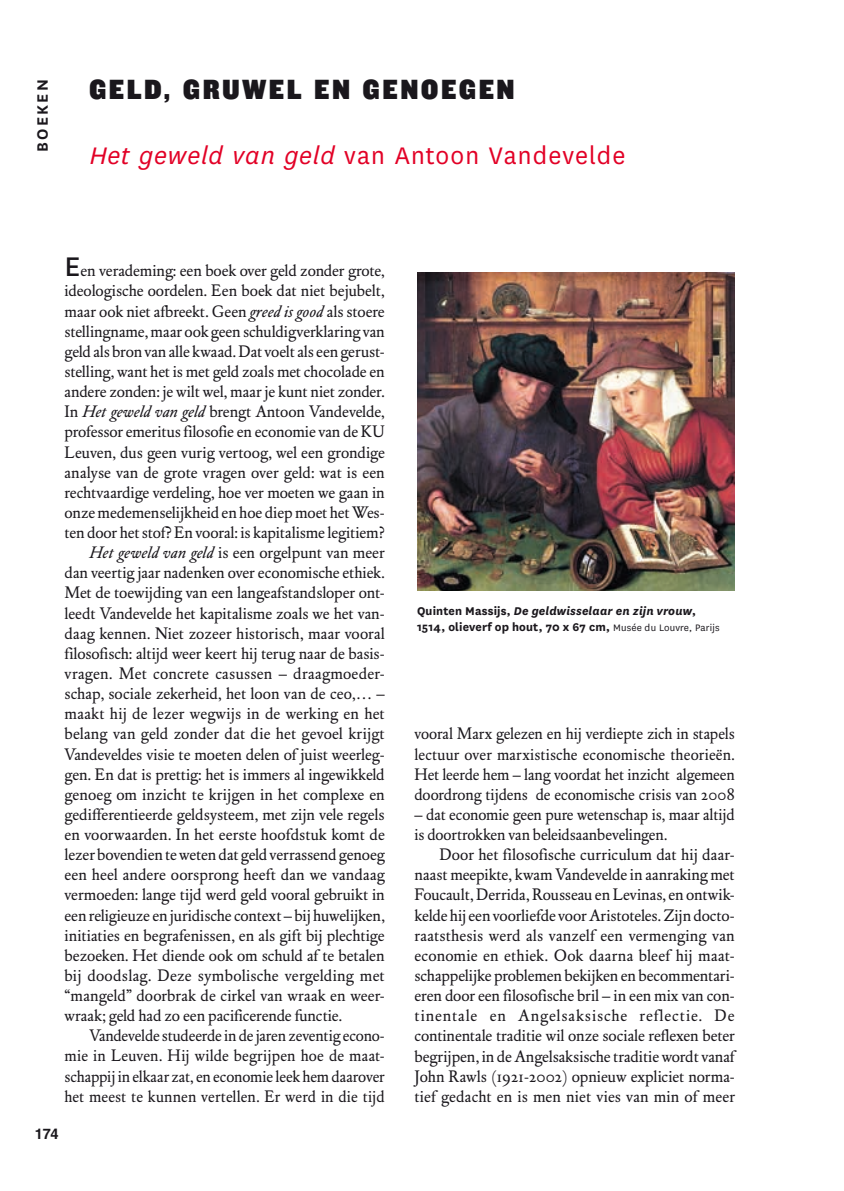
<style>
.page{position:relative;width:844px;height:1191px;background:#fff}
.page>*{position:absolute;margin:0;border:0;box-sizing:border-box;transform-origin:0 0}
.t1{font:28.88px "Knockout HTF91 Ultmt Middlewt";letter-spacing:.11em;color:#1a171c;scale:.95 1}
.t2{font:28px "National";letter-spacing:.04em;color:#e20026}
.t3{font:600 17.5px "National";letter-spacing:.12em;color:#1a171c}
.t4{font:16.45px/20.1px "DTL Elzevir ST";color:#1a171c;text-align:justify}
.t5{font:16.45px "DTL Elzevir ST";letter-spacing:.02em;color:#1a171c}
.t6{font:700 14.7px "Helvetica LT Std";color:#1a171c}
.t7{font:700 13.12px/15.8px "National";letter-spacing:.01em;color:#1a171c}
.s1{font-style:italic}
.s2{font-family:"National";font-size:31.5px}
.s3{font-style:italic;font-size:16.28px}
.s4{font-weight:400;font-size:10.85px}
</style>
<div class="page">
<img style="left:417px;top:273px;width:317px;height:317px">
<p class="t3" style="left:30px;top:152px;width:74px;rotate:-90deg">BOEKEN</p>
<h1 class="t1" style="left:89px;top:73px;width:448px">GELD, GRUWEL EN GENOEGEN</h1>
<h2 class="t2" style="left:89px;top:137px;width:537px"><span class="s1">Het geweld van geld</span> van Antoon Vandevelde</h2>
<p class="t4" style="left:64px;top:261px;width:321px"><span class="s2">E</span>en verademing: een boek over geld zonder grote,</p>
<p class="t4" style="left:64px;top:281px;width:321px">ideologische oordelen. Een boek dat niet bejubelt,</p>
<p class="t4" style="left:64px;top:301px;width:321px">maar ook niet afbreekt. Geen <span class="s3">greed is good</span> als stoere</p>
<p class="t4" style="left:64px;top:321px;width:321px">stellingname, maar ook geen schuldigverklaring van</p>
<p class="t4" style="left:64px;top:341px;width:321px">geld als bron van alle kwaad. Dat voelt als een gerust-</p>
<p class="t4" style="left:64px;top:361px;width:321px">stelling, want het is met geld zoals met chocolade en</p>
<p class="t4" style="left:64px;top:382px;width:322px">andere zonden: je wilt wel, maar je kunt niet zonder.</p>
<p class="t4" style="left:64px;top:402px;width:321px">In <span class="s3">Het geweld van geld</span> brengt Antoon Vandevelde,</p>
<p class="t4" style="left:64px;top:422px;width:321px">professor emeritus filosofie en economie van de KU</p>
<p class="t4" style="left:64px;top:442px;width:322px">Leuven, dus geen vurig vertoog, wel een grondige</p>
<p class="t4" style="left:64px;top:462px;width:322px">analyse van de grote vragen over geld: wat is een</p>
<p class="t4" style="left:64px;top:482px;width:321px">rechtvaardige verdeling, hoe ver moeten we gaan in</p>
<p class="t4" style="left:64px;top:502px;width:321px">onze medemenselijkheid en hoe diep moet het Wes-</p>
<p class="t4" style="left:64px;top:522px;width:321px">ten door het stof? En vooral: is kapitalisme legitiem?</p>
<p class="t4" style="left:89px;top:543px;width:297px"><span class="s3">Het geweld van geld</span> is een orgelpunt van meer</p>
<p class="t4" style="left:64px;top:563px;width:321px">dan veertig jaar nadenken over economische ethiek.</p>
<p class="t4" style="left:64px;top:583px;width:321px">Met de toewijding van een langeafstandsloper ont-</p>
<p class="t4" style="left:64px;top:603px;width:321px">leedt Vandevelde het kapitalisme zoals we het van-</p>
<p class="t4" style="left:64px;top:623px;width:321px">daag kennen. Niet zozeer historisch, maar vooral</p>
<p class="t4" style="left:64px;top:643px;width:321px">filosofisch: altijd weer keert hij terug naar de basis-</p>
<p class="t5" style="left:64px;top:663px;width:321px">vragen. Met concrete casussen – draagmoeder-</p>
<p class="t4" style="left:64px;top:683px;width:322px">schap, sociale zekerheid, het loon van de ceo,… –</p>
<p class="t4" style="left:64px;top:704px;width:321px">maakt hij de lezer wegwijs in de werking en het</p>
<p class="t4" style="left:64px;top:724px;width:321px">belang van geld zonder dat die het gevoel krijgt</p>
<p class="t4" style="left:64px;top:744px;width:321px">Vandeveldes visie te moeten delen of juist weerleg-</p>
<p class="t4" style="left:64px;top:764px;width:321px">gen. En dat is prettig: het is immers al ingewikkeld</p>
<p class="t4" style="left:64px;top:784px;width:322px">genoeg om inzicht te krijgen in het complexe en</p>
<p class="t4" style="left:64px;top:804px;width:321px">gedifferentieerde geldsysteem, met zijn vele regels</p>
<p class="t4" style="left:64px;top:824px;width:321px">en voorwaarden. In het eerste hoofdstuk komt de</p>
<p class="t4" style="left:64px;top:844px;width:321px">lezer bovendien te weten dat geld verrassend genoeg</p>
<p class="t4" style="left:64px;top:865px;width:322px">een heel andere oorsprong heeft dan we vandaag</p>
<p class="t4" style="left:64px;top:885px;width:321px">vermoeden: lange tijd werd geld vooral gebruikt in</p>
<p class="t4" style="left:64px;top:905px;width:321px">een religieuze en juridische context – bij huwelijken,</p>
<p class="t4" style="left:64px;top:925px;width:321px">initiaties en begrafenissen, en als gift bij plechtige</p>
<p class="t4" style="left:64px;top:945px;width:321px">bezoeken. Het diende ook om schuld af te betalen</p>
<p class="t5" style="left:64px;top:965px;width:321px">bij doodslag. Deze symbolische vergelding met</p>
<p class="t4" style="left:64px;top:985px;width:321px">“mangeld” doorbrak de cirkel van wraak en weer-</p>
<p class="t4" style="left:64px;top:1005px;width:279px">wraak; geld had zo een pacificerende functie.</p>
<p class="t4" style="left:89px;top:1026px;width:297px">Vandevelde studeerde in de jaren zeventig econo-</p>
<p class="t4" style="left:64px;top:1046px;width:321px">mie in Leuven. Hij wilde begrijpen hoe de maat-</p>
<p class="t4" style="left:64px;top:1066px;width:321px">schappij in elkaar zat, en economie leek hem daarover</p>
<p class="t4" style="left:64px;top:1086px;width:321px">het meest te kunnen vertellen. Er werd in die tijd</p>
<p class="t6" style="left:35px;top:1124px;width:25px">174</p>
<p class="t7" style="left:417px;top:602px;width:304px">Quinten Massijs, <span class="s1">De geldwisselaar en zijn vrouw</span>,<br>1514, olieverf op hout, 70 x 67 cm, <span class="s4">Musée du Louvre, Parijs</span></p>
<p class="t4" style="left:414px;top:724px;width:322px">vooral Marx gelezen en hij verdiepte zich in stapels lectuur over marxistische economische theorieën.<br>Het leerde hem – lang voordat het inzicht algemeen doordrong tijdens de economische crisis van 2008</p>
<p class="t4" style="left:414px;top:804px;width:321px">– dat economie geen pure wetenschap is, maar altijd is doortrokken van beleidsaanbevelingen.</p>
<p class="t4" style="left:414px;top:844px;width:322px;text-indent:25px">Door het filosofische curriculum dat hij daar&shy;naast meepikte, kwam Vandevelde in aanraking met Foucault, Derrida, Rousseau en Levinas, en ontwik&shy;kelde hij een voorliefde voor Aristoteles. Zijn docto&shy;raatsthesis werd als vanzelf een vermenging van economie en ethiek. Ook daarna bleef hij maat&shy;schappelijke problemen bekijken en becommentari&shy;ëren door een filosofische bril – in een mix van con&shy;tinentale en Angelsaksische reflectie. De continentale traditie wil onze sociale reflexen beter begrijpen, in de Angelsaksische traditie wordt vanaf John Rawls (1921-2002) opnieuw expliciet norma&shy;tief gedacht en is men niet vies van min of meer</p>
</div>
